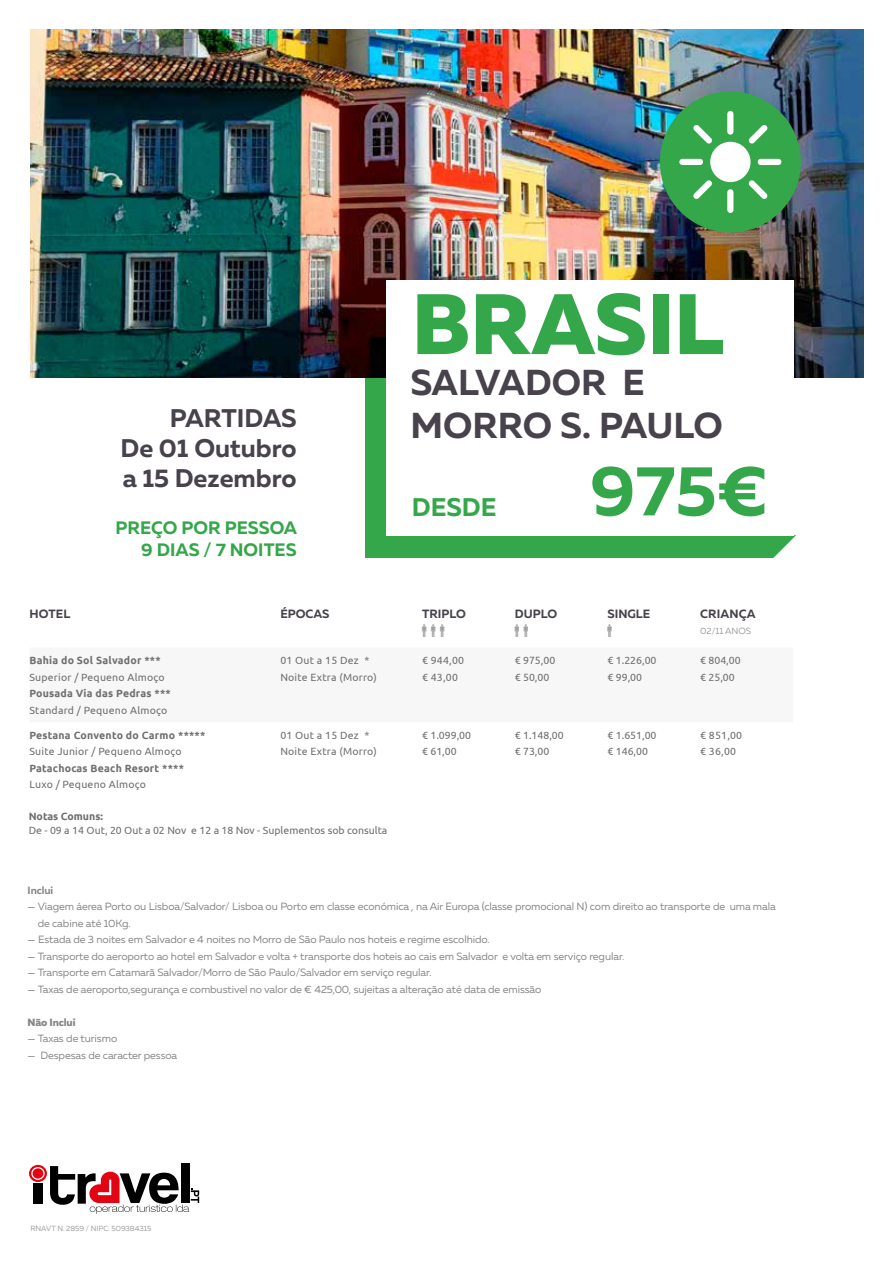
<style>
.page{position:relative;width:893px;height:1263px;background:#fff}
.page>*{position:absolute;margin:0;border:0;box-sizing:border-box;transform-origin:0 0}
.t1{font:800 85.5px "Muller";color:#34a74a}
.t2{font:700 70.5px "Muller";color:#34a74a}
.t3{font:700 36px/43.2px "Muller";color:#47424b}
.t4{font:700 25.5px/30px "Muller";color:#47424b;text-align:justify}
.t5{font:700 25.5px "Muller";color:#34a74a}
.t6{font:700 18px/22.5px "Muller";color:#34a74a;text-align:right}
.t7{font:700 12px "Muller";color:#47424b}
.t8{font:10.5px/16.5px "Muller Regular 3";letter-spacing:-.01em;color:#878787}
.t9{font:10.5px/16.5px "Ubuntu";letter-spacing:.02em;color:#6f6f6f}
.t10{font:700 10.5px "Ubuntu";letter-spacing:.02em;color:#6f6f6f}
.t11{font:10.5px/16.5px "Ubuntu";color:#6f6f6f}
.t12{font:700 10.5px "Ubuntu";color:#6f6f6f}
.t13{font:800 10.5px "Muller";letter-spacing:-.01em;color:#878787}
.t14{font:700 10.5px "Muller";letter-spacing:-.01em;color:#878787}
.t15{font:9px "Muller Regular 3";color:#9d9d9c}
.t16{font:7.5px "Muller Regular 3";letter-spacing:-.01em;color:#9d9d9c}
</style>
<div class="page">
<img style="left:31px;top:30px;width:833px;height:348px">
<div style="left:366px;top:379px;width:407px;height:179px;background:#34a74a"></div>
<svg style="left:772px;top:535px;width:24px;height:23px"></svg>
<div style="left:386px;top:280px;width:407px;height:255px;background:#fff"></div>
<div style="left:660px;top:91px;width:141px;height:141px;background:#34a74a;border-radius:50%"></div>
<div style="left:727px;top:111px;width:6px;height:24px;background:#fff;border-radius:3px"></div>
<div style="left:727px;top:189px;width:6px;height:24px;background:#fff;border-radius:3px"></div>
<div style="left:758px;top:159px;width:23px;height:6px;background:#fff;border-radius:3px"></div>
<div style="left:679px;top:159px;width:24px;height:6px;background:#fff;border-radius:3px"></div>
<svg style="left:748px;top:180px;width:20px;height:19px"></svg>
<svg style="left:693px;top:125px;width:19px;height:19px"></svg>
<svg style="left:693px;top:180px;width:19px;height:19px"></svg>
<svg style="left:748px;top:125px;width:20px;height:19px"></svg>
<div style="left:710px;top:142px;width:40px;height:40px;background:#fff;border-radius:50%"></div>
<div style="left:181px;top:1163px;width:8px;height:40px;background:#000"></div>
<svg style="left:29px;top:1165px;width:170px;height:49px"></svg>
<h3 class="t4" style="left:121px;top:403px;width:178px;text-indent:49px">PARTIDAS De 01 Outubro a 15 Dezembro</h3>
<h3 class="t6" style="left:115px;top:516px;width:183px">PREÇO POR PESSOA<br>9 DIAS / 7 NOITES</h3>
<h1 class="t1" style="left:412px;top:270px;width:314px">BRASIL</h1>
<h3 class="t3" style="left:410px;top:361px;width:314px">SALVADOR E<br>MORRO S. PAULO</h3>
<h3 class="t5" style="left:412px;top:491px;width:86px">DESDE</h3>
<h2 class="t2" style="left:590px;top:447px;width:179px">975€</h2>
<p class="t7" style="left:30px;top:606px;width:42px">HOTEL</p>
<p class="t7" style="left:280px;top:606px;width:51px">ÉPOCAS</p>
<p class="t7" style="left:422px;top:606px;width:45px">TRIPLO</p>
<p class="t7" style="left:515px;top:606px;width:44px">DUPLO</p>
<p class="t7" style="left:607px;top:606px;width:44px">SINGLE</p>
<p class="t7" style="left:700px;top:606px;width:57px">CRIANÇA</p>
<p class="t15" style="left:700px;top:625px;width:53px">02/11 ANOS</p>
<p class="t10" style="left:29px;top:654px;width:133px">Bahia do Sol Salvador ***</p>
<p class="t9" style="left:29px;top:668px;width:137px">Superior / Pequeno Almoço</p>
<p class="t10" style="left:29px;top:687px;width:143px">Pousada Via das Pedras ***</p>
<p class="t9" style="left:29px;top:701px;width:139px">Standard / Pequeno Almoço</p>
<p class="t9" style="left:280px;top:652px;width:98px">01 Out a 15 Dez *<br>Noite Extra (Morro)</p>
<p class="t9" style="left:422px;top:652px;width:44px">€ 944,00 € 43,00</p>
<p class="t9" style="left:515px;top:652px;width:42px">€ 975,00 € 50,00</p>
<p class="t9" style="left:607px;top:652px;width:51px">€ 1.226,00 € 99,00</p>
<p class="t9" style="left:700px;top:652px;width:42px">€ 804,00 € 25,00</p>
<p class="t10" style="left:29px;top:729px;width:177px">Pestana Convento do Carmo *****</p>
<p class="t9" style="left:29px;top:743px;width:154px">Suite Junior / Pequeno Almoço</p>
<p class="t10" style="left:29px;top:762px;width:156px">Patachocas Beach Resort ****</p>
<p class="t9" style="left:29px;top:776px;width:118px">Luxo / Pequeno Almoço</p>
<p class="t9" style="left:280px;top:726px;width:98px">01 Out a 15 Dez *<br>Noite Extra (Morro)</p>
<p class="t9" style="left:422px;top:726px;width:51px">€ 1.099,00 € 61,00</p>
<p class="t9" style="left:515px;top:726px;width:51px">€ 1.148,00 € 73,00</p>
<p class="t11" style="left:607px;top:726px;width:51px">€ 1.651,00 € 146,00</p>
<p class="t9" style="left:700px;top:726px;width:44px">€ 851,00 € 36,00</p>
<p class="t12" style="left:29px;top:810px;width:76px">Notas Comuns:</p>
<p class="t11" style="left:29px;top:821px;width:360px">De - 09 a 14 Out, 20 Out a 02 Nov e 12 a 18 Nov - Suplementos sob consulta</p>
<p class="t14" style="left:28px;top:883px;width:27px">Inclui</p>
<p class="t8" style="left:38px;top:898px;width:740px;text-indent:-10px">— Viagem áerea Porto ou Lisboa/Salvador/ Lisboa ou Porto em classe económica , na Air Europa (classe promocional N) com direito ao transporte de uma mala de cabine até 10Kg.</p>
<p class="t8" style="left:28px;top:931px;width:464px">— Estada de 3 noites em Salvador e 4 noites no Morro de São Paulo nos hoteis e regime escolhido.</p>
<p class="t8" style="left:28px;top:947px;width:598px">— Transporte do aeroporto ao hotel em Salvador e volta + transporte dos hoteis ao cais em Salvador e volta em serviço regular.</p>
<p class="t8" style="left:28px;top:964px;width:405px">— Transporte em Catamarã Salvador/Morro de São Paulo/Salvador em serviço regular.</p>
<p class="t8" style="left:28px;top:980px;width:515px">— Taxas de aeroporto,segurança e combustivel no valor de € 425,00, sujeitas a alteração até data de emissão</p>
<p class="t13" style="left:28px;top:1015px;width:49px">Não Inclui</p>
<p class="t8" style="left:28px;top:1030px;width:91px">— Taxas de turismo</p>
<p class="t8" style="left:28px;top:1046px;width:151px">— Despesas de caracter pessoa</p>
<p class="t16" style="left:31px;top:1224px;width:122px">RNAVT N. 2859 / NIPC: 509384315</p>
</div>
